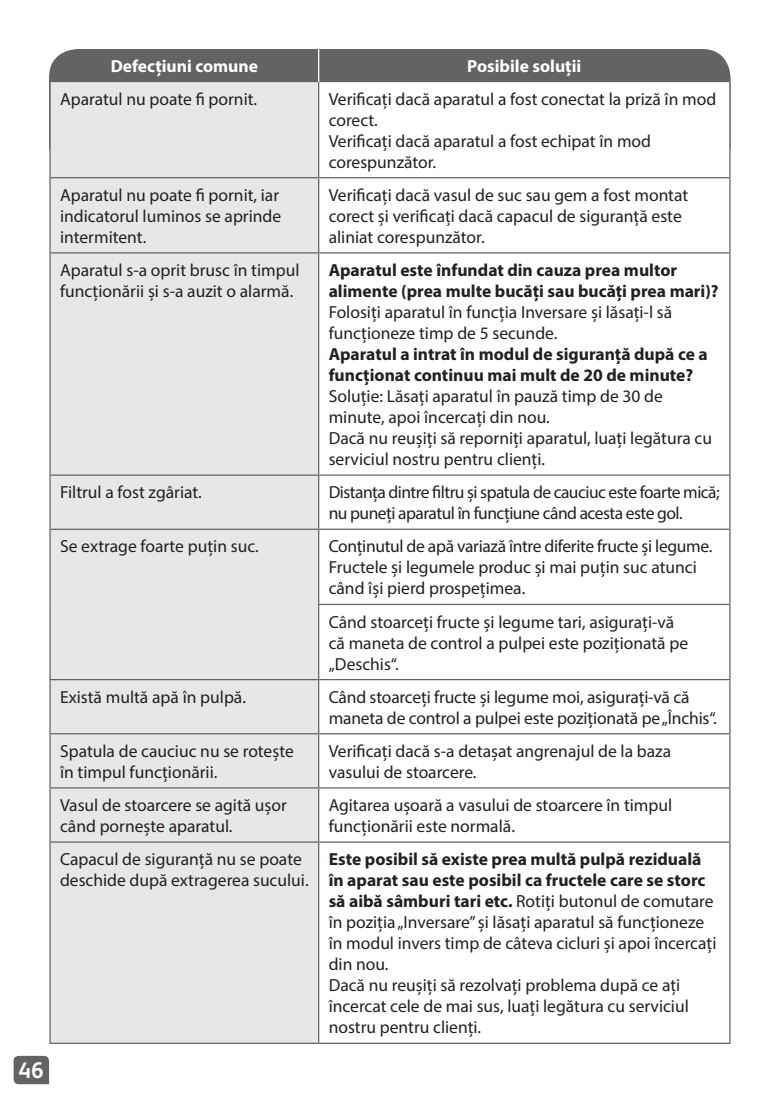
<style>
.page{position:relative;width:778px;height:1105px;background:#fff}
.page>*{position:absolute;margin:0;border:0;box-sizing:border-box;transform-origin:0 0}
.t1{font:700 22.5px "FS Albert";color:#fff}
.t2{font:17.5px/21px "Myriad Pro";color:#231f20}
.t3{font:700 17.5px/21px "Myriad Pro";color:#231f20}
.t4{font:17.5px/21px "Myriad Pro";letter-spacing:-.03em;color:#231f20}
.t5{font:700 17.5px "Myriad Pro";color:#fff}
.s1{font-weight:700}
</style>
<div class="page">
<svg style="left:14px;top:1055px;width:35px;height:29px"></svg>
<div style="left:49px;top:49px;width:681px;height:33px;background:#636366"></div>
<div style="left:51px;top:82px;width:267px;height:960px;background:#e6e7e9"></div>
<svg style="left:319px;top:82px;width:409px;height:960px"></svg>
<hr style="left:318px;top:177px;width:412px;height:1px;background:#636366">
<hr style="left:728px;top:178px;width:2px;height:74px;background:#636366">
<hr style="left:318px;top:252px;width:412px;height:1px;background:#636366">
<hr style="left:728px;top:253px;width:2px;height:221px;background:#636366">
<hr style="left:318px;top:474px;width:412px;height:2px;background:#636366">
<hr style="left:318px;top:49px;width:1px;height:33px;background:#fff">
<hr style="left:49px;top:82px;width:2px;height:95px;background:#636366">
<hr style="left:728px;top:82px;width:2px;height:95px;background:#636366">
<hr style="left:318px;top:82px;width:1px;height:95px;background:#636366">
<hr style="left:49px;top:178px;width:2px;height:74px;background:#636366">
<hr style="left:49px;top:253px;width:2px;height:221px;background:#636366">
<hr style="left:49px;top:177px;width:269px;height:1px;background:#636366">
<hr style="left:49px;top:252px;width:269px;height:1px;background:#636366">
<hr style="left:318px;top:178px;width:1px;height:74px;background:#636366">
<hr style="left:318px;top:253px;width:1px;height:221px;background:#636366">
<hr style="left:49px;top:476px;width:2px;height:52px;background:#636366">
<hr style="left:49px;top:474px;width:269px;height:2px;background:#636366">
<hr style="left:728px;top:476px;width:2px;height:52px;background:#636366">
<hr style="left:318px;top:476px;width:1px;height:52px;background:#636366">
<hr style="left:49px;top:530px;width:2px;height:74px;background:#636366">
<hr style="left:49px;top:604px;width:2px;height:75px;background:#636366">
<hr style="left:49px;top:528px;width:269px;height:2px;background:#636366">
<hr style="left:318px;top:528px;width:412px;height:2px;background:#636366">
<hr style="left:728px;top:530px;width:2px;height:74px;background:#636366">
<hr style="left:318px;top:530px;width:1px;height:74px;background:#636366">
<hr style="left:318px;top:604px;width:412px;height:1px;background:#636366">
<hr style="left:728px;top:605px;width:2px;height:74px;background:#636366">
<hr style="left:318px;top:605px;width:1px;height:74px;background:#636366">
<hr style="left:49px;top:680px;width:2px;height:53px;background:#636366">
<hr style="left:49px;top:679px;width:269px;height:1px;background:#636366">
<hr style="left:318px;top:679px;width:412px;height:1px;background:#636366">
<hr style="left:728px;top:680px;width:2px;height:53px;background:#636366">
<hr style="left:318px;top:680px;width:1px;height:53px;background:#636366">
<hr style="left:49px;top:734px;width:2px;height:53px;background:#636366">
<hr style="left:49px;top:733px;width:269px;height:1px;background:#636366">
<hr style="left:318px;top:733px;width:412px;height:1px;background:#636366">
<hr style="left:728px;top:734px;width:2px;height:53px;background:#636366">
<hr style="left:318px;top:734px;width:1px;height:53px;background:#636366">
<hr style="left:49px;top:788px;width:2px;height:53px;background:#636366">
<hr style="left:49px;top:787px;width:269px;height:1px;background:#636366">
<hr style="left:318px;top:787px;width:412px;height:1px;background:#636366">
<hr style="left:728px;top:788px;width:2px;height:53px;background:#636366">
<hr style="left:318px;top:788px;width:1px;height:53px;background:#636366">
<hr style="left:49px;top:842px;width:2px;height:200px;background:#636366">
<hr style="left:49px;top:841px;width:269px;height:1px;background:#636366">
<hr style="left:49px;top:1042px;width:269px;height:1px;background:#636366">
<hr style="left:318px;top:841px;width:412px;height:1px;background:#636366">
<hr style="left:728px;top:842px;width:2px;height:200px;background:#636366">
<hr style="left:318px;top:1042px;width:412px;height:1px;background:#636366">
<hr style="left:318px;top:842px;width:1px;height:200px;background:#636366">
<p class="t1" style="left:18px;top:1057px;width:27px">46</p>
<p class="t5" style="left:111px;top:55px;width:149px">Defecțiuni comune</p>
<p class="t5" style="left:467px;top:55px;width:115px">Posibile soluții</p>
<p class="t2" style="left:60px;top:88px;width:198px">Aparatul nu poate fi pornit.</p>
<p class="t2" style="left:328px;top:88px;width:389px">Verificați dacă aparatul a fost conectat la priză în mod corect.<br>Verificați dacă aparatul a fost echipat în mod corespunzător.</p>
<p class="t2" style="left:60px;top:184px;width:222px;text-align:justify">Aparatul nu poate fi pornit, iar indicatorul luminos se aprinde intermitent.</p>
<p class="t2" style="left:328px;top:184px;width:361px">Verificați dacă vasul de suc sau gem a fost montat corect și verificați dacă capacul de siguranță este aliniat corespunzător.</p>
<p class="t2" style="left:60px;top:259px;width:241px">Aparatul s-a oprit brusc în timpul funcționării și s-a auzit o alarmă.</p>
<p class="t3" style="left:328px;top:259px;width:391px">Aparatul este înfundat din cauza prea multor alimente (prea multe bucăți sau bucăți prea mari)?</p>
<p class="t2" style="left:328px;top:301px;width:345px">Folosiți aparatul în funcția Inversare și lăsați-l să funcționeze timp de 5 secunde.</p>
<p class="t3" style="left:328px;top:343px;width:380px">Aparatul a intrat în modul de siguranță după ce a funcționat continuu mai mult de 20 de minute?</p>
<p class="t2" style="left:328px;top:385px;width:384px">Soluție: Lăsați aparatul în pauză timp de 30 de minute, apoi încercați din nou.<br>Dacă nu reușiți să reporniți aparatul, luați legătura cu serviciul nostru pentru clienți.</p>
<p class="t2" style="left:60px;top:481px;width:143px">Filtrul a fost zgâriat.</p>
<p class="t4" style="left:328px;top:481px;width:392px">Distanța dintre filtru și spatula de cauciuc este foarte mică; nu puneți aparatul în funcțiune când acesta este gol.</p>
<p class="t2" style="left:60px;top:535px;width:200px">Se extrage foarte puțin suc.</p>
<p class="t2" style="left:328px;top:535px;width:385px">Conținutul de apă variază între diferite fructe și legume.<br>Fructele și legumele produc și mai puțin suc atunci când își pierd prospețimea.</p>
<p class="t2" style="left:328px;top:611px;width:361px">Când stoarceți fructe și legume tari, asigurați-vă că maneta de control a pulpei este poziționată pe „Deschis“.</p>
<p class="t2" style="left:60px;top:686px;width:187px">Există multă apă în pulpă.</p>
<p class="t2" style="left:328px;top:686px;width:389px">Când stoarceți fructe și legume moi, asigurați-vă că maneta de control a pulpei este poziționată pe „Închis“.</p>
<p class="t2" style="left:60px;top:740px;width:235px">Spatula de cauciuc nu se rotește în timpul funcționării.</p>
<p class="t2" style="left:328px;top:740px;width:344px">Verificați dacă s-a detașat angrenajul de la baza vasului de stoarcere.</p>
<p class="t2" style="left:60px;top:794px;width:228px">Vasul de stoarcere se agită ușor când pornește aparatul.</p>
<p class="t2" style="left:328px;top:794px;width:345px">Agitarea ușoară a vasului de stoarcere în timpul funcționării este normală.</p>
<p class="t2" style="left:60px;top:848px;width:250px">Capacul de siguranță nu se poate deschide după extragerea sucului.</p>
<p class="t2" style="left:328px;top:848px;width:389px"><span class="s1">Este posibil să existe prea multă pulpă reziduală în aparat sau este posibil ca fructele care se storc să aibă sâmburi tari etc.</span> Rotiți butonul de comutare în poziția „Inversare” și lăsați aparatul să funcționeze în modul invers timp de câteva cicluri și apoi încercați din nou.<br>Dacă nu reușiți să rezolvați problema după ce ați încercat cele de mai sus, luați legătura cu serviciul nostru pentru clienți.</p>
</div>
